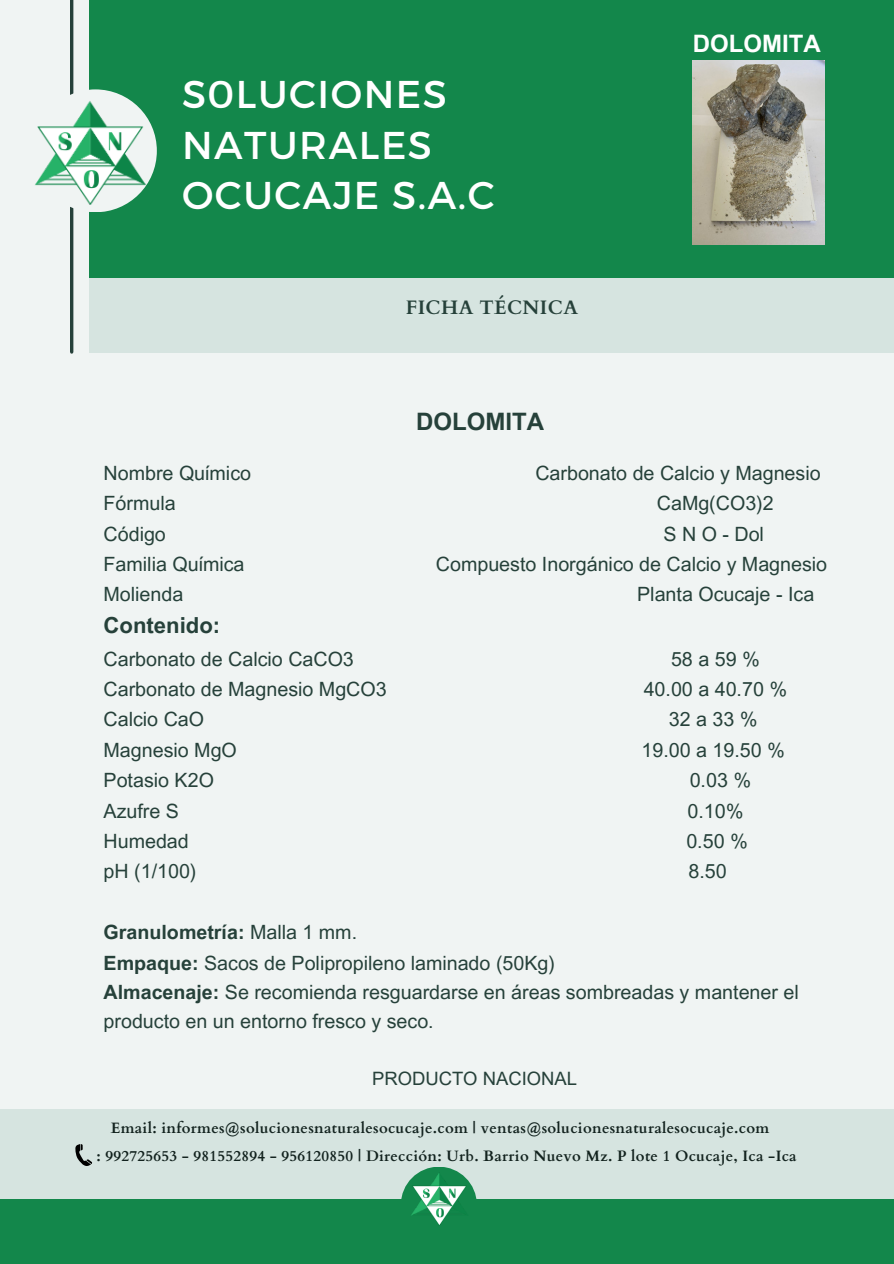
<style>
.page{position:relative;width:894px;height:1264px;background:#fff}
.page>*{position:absolute;margin:0;border:0;box-sizing:border-box;transform-origin:0 0}
.t1{font:38.7px/50.7px "Montserrat";letter-spacing:.04em;color:#fff}
.t2{font:700 24px "Arial MT Pro";color:#26413a}
.t3{font:700 24px "Arial MT Pro";color:#fff}
.t4{font:700 22.05px "Arial MT Pro";color:#26413a}
.t5{font:19.65px/29.2px "Arial MT Pro";color:#26413a}
.t6{font:700 19.65px "Arial MT Pro";color:#26413a}
.t7{font:700 19.5px "Cardo";letter-spacing:.02em;color:#26413a}
.t8{font:18.45px "Arial MT Pro";color:#26413a}
.t9{font:700 15px "Cardo";letter-spacing:.02em;color:#12221e}
.s1{font-weight:400}
.s2{font-weight:700}
</style>
<div class="page">
<div style="left:0;top:0;width:893px;height:1263px;background:#f0f4f3"></div>
<div style="left:89px;top:275px;width:804px;height:78px;background:#d6e4e0"></div>
<div style="left:89px;top:0;width:804px;height:277px;background:#13874b"></div>
<hr style="left:70px;top:0;width:3px;height:352px;background:#26413a">
<div style="left:0;top:1109px;width:893px;height:115px;background:#d6e4e0"></div>
<div style="left:0;top:1199px;width:893px;height:64px;background:#13874b"></div>
<div style="left:34px;top:89px;width:123px;height:123px;background:#f0f4f3;border-radius:50%"></div>
<div style="left:401px;top:1166px;width:75px;height:76px;background:#13874b;border-radius:50%"></div>
<img style="left:35px;top:101px;width:120px;height:103px">
<img style="left:405px;top:1172px;width:67px;height:53px">
<svg style="left:75px;top:1144px;width:17px;height:22px"></svg>
<img style="left:692px;top:60px;width:132px;height:184px">
<p class="t1" style="left:182px;top:67px;width:314px">S0LUCIONES<br>NATURALES<br>OCUCAJE S.A.C</p>
<p class="t7" style="left:405px;top:294px;width:174px">FICHA TÉCNICA</p>
<p class="t2" style="left:416px;top:412px;width:130px">DOLOMITA</p>
<p class="t3" style="left:692px;top:34px;width:130px">DOLOMITA</p>
<p class="t5" style="left:104px;top:460px;width:149px">Nombre Químico</p>
<p class="t5" style="left:535px;top:460px;width:287px">Carbonato de Calcio y Magnesio</p>
<p class="t5" style="left:104px;top:491px;width:74px">Fórmula</p>
<p class="t5" style="left:656px;top:491px;width:118px">CaMg(CO3)2</p>
<p class="t5" style="left:104px;top:521px;width:64px">Código</p>
<p class="t5" style="left:663px;top:521px;width:102px">SNO-Dol</p>
<p class="t5" style="left:104px;top:552px;width:142px">Familia Química</p>
<p class="t5" style="left:436px;top:552px;width:393px">Compuesto Inorgánico de Calcio y Magnesio</p>
<p class="t5" style="left:104px;top:582px;width:81px">Molienda</p>
<p class="t5" style="left:637px;top:582px;width:178px">Planta Ocucaje - Ica</p>
<p class="t4" style="left:104px;top:617px;width:118px">Contenido:</p>
<p class="t5" style="left:104px;top:646px;width:252px">Carbonato de Calcio CaCO3</p>
<p class="t5" style="left:670px;top:646px;width:90px">58a59%</p>
<p class="t5" style="left:104px;top:677px;width:284px">Carbonato de Magnesio MgCO3</p>
<p class="t5" style="left:643px;top:677px;width:145px">40.00 a 40.70 %</p>
<p class="t5" style="left:104px;top:707px;width:102px">Calcio CaO</p>
<p class="t5" style="left:668px;top:707px;width:90px">32a33%</p>
<p class="t5" style="left:104px;top:737px;width:135px">Magnesio MgO</p>
<p class="t5" style="left:641px;top:737px;width:145px">19.00 a 19.50 %</p>
<p class="t5" style="left:104px;top:768px;width:112px">Potasio K2O</p>
<p class="t5" style="left:689px;top:768px;width:63px">0.03 %</p>
<p class="t5" style="left:104px;top:798px;width:77px">Azufre S</p>
<p class="t5" style="left:687px;top:798px;width:57px">0.10%</p>
<p class="t5" style="left:104px;top:829px;width:87px">Humedad</p>
<p class="t5" style="left:686px;top:829px;width:63px">0.50 %</p>
<p class="t5" style="left:104px;top:859px;width:94px">pH (1/100)</p>
<p class="t5" style="left:688px;top:859px;width:40px">8.50</p>
<p class="t6" style="left:104px;top:925px;width:255px">Granulometría: <span class="s1">Malla 1 mm.</span></p>
<p class="t5" style="left:104px;top:950px;width:453px"><span class="s2">Empaque:</span> Sacos de Polipropileno laminado (50Kg)</p>
<p class="t5" style="left:104px;top:979px;width:696px"><span class="s2">Almacenaje:</span> Se recomienda resguardarse en áreas sombreadas y mantener el producto en un entorno fresco y seco.</p>
<p class="t8" style="left:372px;top:1071px;width:206px">PRODUCTO NACIONAL</p>
<p class="t9" style="left:111px;top:1118px;width:660px">Email: informes@solucionesnaturalesocucaje.com | ventas@solucionesnaturalesocucaje.com</p>
<p class="t9" style="left:96px;top:1146px;width:701px">: 992725653 - 981552894 - 956120850 | Dirección: Urb. Barrio Nuevo Mz. P lote 1 Ocucaje, Ica -Ica</p>
</div>
